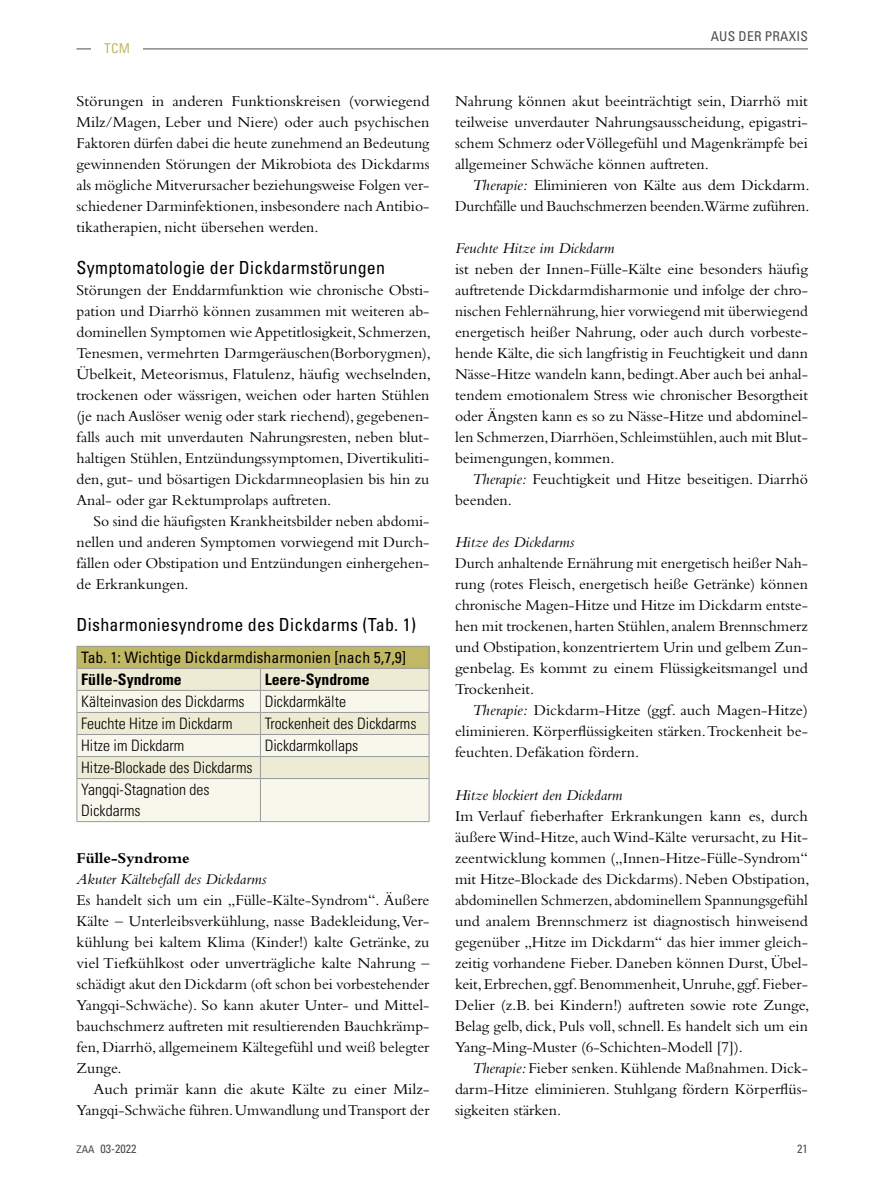
<style>
.page{position:relative;width:893px;height:1187px;background:#fff}
.page>*{position:absolute;margin:0;border:0;box-sizing:border-box;transform-origin:0 0}
.t1{font:condensed 18px "Univers LT Std";letter-spacing:.015em;color:#000}
.t2{font:15.75px/21px "Bembo";color:#000;text-align:justify}
.t3{font:300 condensed 15.75px/21.5px "Univers LT Std";color:#000}
.t4{font:italic 15.75px "Bembo";color:#000}
.t5{font:condensed 15.75px "Univers LT Std";color:#000}
.t6{font:700 condensed 15.75px "Univers LT Std";color:#000}
.t7{font:700 15.75px "Bembo";color:#000}
.t8{font:condensed 13.5px "Univers LT Std";letter-spacing:.015em;color:#4e4e4d}
.t9{font:condensed 13.5px "Univers LT Std";color:#c1b866}
.t10{font:condensed 12px "Univers LT Std";color:#4e4e4d}
.s1{font-style:italic}
.s2{font-size:10.5px}
</style>
<div class="page">
<hr style="left:77px;top:49px;width:731px;height:1px;background:#4e4e4d">
<div style="left:92px;top:43px;width:51px;height:13px;background:#fff"></div>
<div style="left:78px;top:779px;width:351px;height:42px;background:#f8f7eb"></div>
<svg style="left:77px;top:646px;width:353px;height:132px;background:#e5e2c6"></svg>
<hr style="left:77px;top:778px;width:183px;height:1px;background:#989999">
<hr style="left:77px;top:778px;width:1px;height:43px;background:#989999">
<hr style="left:260px;top:778px;width:169px;height:1px;background:#989999">
<hr style="left:260px;top:778px;width:1px;height:43px;background:#989999">
<hr style="left:429px;top:778px;width:1px;height:43px;background:#989999">
<hr style="left:77px;top:821px;width:183px;height:1px;background:#989999">
<hr style="left:260px;top:821px;width:169px;height:1px;background:#989999">
<p class="t9" style="left:104px;top:39px;width:27px">TCM</p>
<p class="t2" style="left:77px;top:90px;width:354px">Störungen in anderen Funktionskreisen (vorwiegend Milz/Magen, Leber und Niere) oder auch psychischen Faktoren dürfen dabei die heute zunehmend an Bedeutung gewinnenden Störungen der Mikrobiota des Dickdarms als mögliche Mitverursacher beziehungsweise Folgen ver&shy;schiedener Darminfektionen, insbesondere nach Antibio&shy;tikatherapien, nicht übersehen werden.</p>
<p class="t1" style="left:77px;top:256px;width:310px">Symptomatologie der Dickdarmstörungen</p>
<p class="t2" style="left:77px;top:279px;width:356px">Störungen der Enddarmfunktion wie chronische Obsti&shy;pation und Diarrhö können zusammen mit weiteren ab&shy;dominellen Symptomen wie Appetitlosigkeit, Schmerzen, Tenesmen, vermehrten Darmgeräuschen(Borborygmen), Übelkeit, Meteorismus, Flatulenz, häufig wechselnden, trockenen oder wässrigen, weichen oder harten Stühlen (je nach Auslöser wenig oder stark riechend), gegebenen&shy;falls auch mit unverdauten Nahrungsresten, neben blut&shy;haltigen Stühlen, Entzündungssymptomen, Divertikuliti&shy;den, gut- und bösartigen Dickdarmneoplasien bis hin zu Anal- oder gar Rektumprolaps auftreten.</p>
<p class="t2" style="left:77px;top:510px;width:354px;text-indent:17px">So sind die häufigsten Krankheitsbilder neben abdomi&shy;nellen und anderen Symptomen vorwiegend mit Durch&shy;fällen oder Obstipation und Entzündungen einhergehen&shy;de Erkrankungen.</p>
<p class="t1" style="left:77px;top:613px;width:341px">Disharmoniesyndrome des Dickdarms (Tab. 1)</p>
<p class="t5" style="left:81px;top:647px;width:327px">Tab. 1: Wichtige Dickdarmdisharmonien [nach 5,7,9]</p>
<p class="t6" style="left:81px;top:669px;width:102px">Fülle-Syndrome</p>
<p class="t6" style="left:265px;top:669px;width:106px">Leere-Syndrome</p>
<p class="t3" style="left:81px;top:690px;width:165px">Kälteinvasion des Dickdarms</p>
<p class="t3" style="left:265px;top:690px;width:83px">Dickdarmkälte</p>
<p class="t3" style="left:81px;top:712px;width:153px">Feuchte Hitze im Dickdarm</p>
<p class="t3" style="left:265px;top:712px;width:153px">Trockenheit des Dickdarms</p>
<p class="t3" style="left:81px;top:735px;width:105px">Hitze im Dickdarm</p>
<p class="t3" style="left:265px;top:735px;width:95px">Dickdarmkollaps</p>
<p class="t3" style="left:81px;top:757px;width:173px">Hitze-Blockade des Dickdarms<br>Yangqi-Stagnation des<br>Dickdarms</p>
<p class="t7" style="left:77px;top:848px;width:115px">Fülle-Syndrome</p>
<p class="t4" style="left:77px;top:869px;width:191px">Akuter Kältebefall des Dickdarms</p>
<p class="t2" style="left:77px;top:888px;width:354px">Es handelt sich um ein „Fülle-Kälte-Syndrom“. Äußere Kälte – Unterleibsverkühlung, nasse Badekleidung, Ver&shy;kühlung bei kaltem Klima (Kinder!) kalte Getränke, zu viel Tiefkühlkost oder unverträgliche kalte Nahrung – schädigt akut den Dickdarm (oft schon bei vorbestehender Yangqi-Schwäche). So kann akuter Unter- und Mittel&shy;bauchschmerz auftreten mit resultierenden Bauchkrämp&shy;fen, Diarrhö, allgemeinem Kältegefühl und weiß belegter Zunge.</p>
<p class="t2" style="left:77px;top:1077px;width:354px;text-align:right">Auch primär kann die akute Kälte zu einer Milz-<br>Yangqi-Schwäche führen. Umwandlung und Transport der</p>
<p class="t8" style="left:711px;top:27px;width:99px">AUS DER PRAXIS</p>
<p class="t2" style="left:455px;top:90px;width:354px">Nahrung können akut beeinträchtigt sein, Diarrhö mit teilweise unverdauter Nahrungsausscheidung, epigastri&shy;schem Schmerz oder Völlegefühl und Magenkrämpfe bei allgemeiner Schwäche können auftreten.</p>
<p class="t2" style="left:455px;top:174px;width:356px;text-align:right"><span class="s1">Therapie:</span> Eliminieren von Kälte aus dem Dickdarm.<br>Durchfälle und Bauchschmerzen beenden.Wärme zuführen.</p>
<p class="t4" style="left:455px;top:239px;width:161px">Feuchte Hitze im Dickdarm</p>
<p class="t2" style="left:455px;top:258px;width:354px">ist neben der Innen-Fülle-Kälte eine besonders häufig auftretende Dickdarmdisharmonie und infolge der chro&shy;nischen Fehlernährung, hier vorwiegend mit überwiegend energetisch heißer Nahrung, oder auch durch vorbeste&shy;hende Kälte, die sich langfristig in Feuchtigkeit und dann Nässe-Hitze wandeln kann, bedingt.Aber auch bei anhal&shy;tendem emotionalem Stress wie chronischer Besorgtheit oder Ängsten kann es so zu Nässe-Hitze und abdominel&shy;len Schmerzen, Diarrhöen, Schleimstühlen, auch mit Blut&shy;beimengungen, kommen.</p>
<p class="t2" style="left:455px;top:468px;width:354px;text-indent:17px"><span class="s1">Therapie:</span> Feuchtigkeit und Hitze beseitigen. Diarrhö beenden.</p>
<p class="t4" style="left:455px;top:533px;width:121px">Hitze des Dickdarms</p>
<p class="t2" style="left:455px;top:552px;width:354px">Durch anhaltende Ernährung mit energetisch heißer Nah&shy;rung (rotes Fleisch, energetisch heiße Getränke) können chronische Magen-Hitze und Hitze im Dickdarm entste&shy;hen mit trockenen, harten Stühlen, analem Brennschmerz und Obstipation, konzentriertem Urin und gelbem Zun&shy;genbelag. Es kommt zu einem Flüssigkeitsmangel und Trockenheit.</p>
<p class="t2" style="left:455px;top:699px;width:354px;text-indent:17px"><span class="s1">Therapie:</span> Dickdarm-Hitze (ggf. auch Magen-Hitze) eliminieren. Körperflüssigkeiten stärken. Trockenheit be&shy;feuchten. Defäkation fördern.</p>
<p class="t4" style="left:455px;top:785px;width:169px">Hitze blockiert den Dickdarm</p>
<p class="t2" style="left:455px;top:804px;width:356px">Im Verlauf fieberhafter Erkrankungen kann es, durch äußere Wind-Hitze, auch Wind-Kälte verursacht, zu Hit&shy;zeentwicklung kommen („Innen-Hitze-Fülle-Syndrom“ mit Hitze-Blockade des Dickdarms). Neben Obstipation, abdominellen Schmerzen, abdominellem Spannungsgefühl und analem Brennschmerz ist diagnostisch hinweisend gegenüber „Hitze im Dickdarm“ das hier immer gleich&shy;zeitig vorhandene Fieber. Daneben können Durst, Übel&shy;keit, Erbrechen, ggf. Benommenheit, Unruhe, ggf. Fieber-Delier (z.B. bei Kindern!) auftreten sowie rote Zunge, Belag gelb, dick, Puls voll, schnell. Es handelt sich um ein Yang-Ming-Muster (6-Schichten-Modell [7]).</p>
<p class="t2" style="left:455px;top:1056px;width:354px;text-indent:17px"><span class="s1">Therapie:</span> Fieber senken. Kühlende Maßnahmen. Dick&shy;darm-Hitze eliminieren. Stuhlgang fördern Körper flüs&shy;sigkeiten stärken.</p>
<p class="t10" style="left:77px;top:1140px;width:62px"><span class="s2">ZAA</span> 03-2022</p>
<p class="t10" style="left:797px;top:1140px;width:12px">21</p>
</div>
